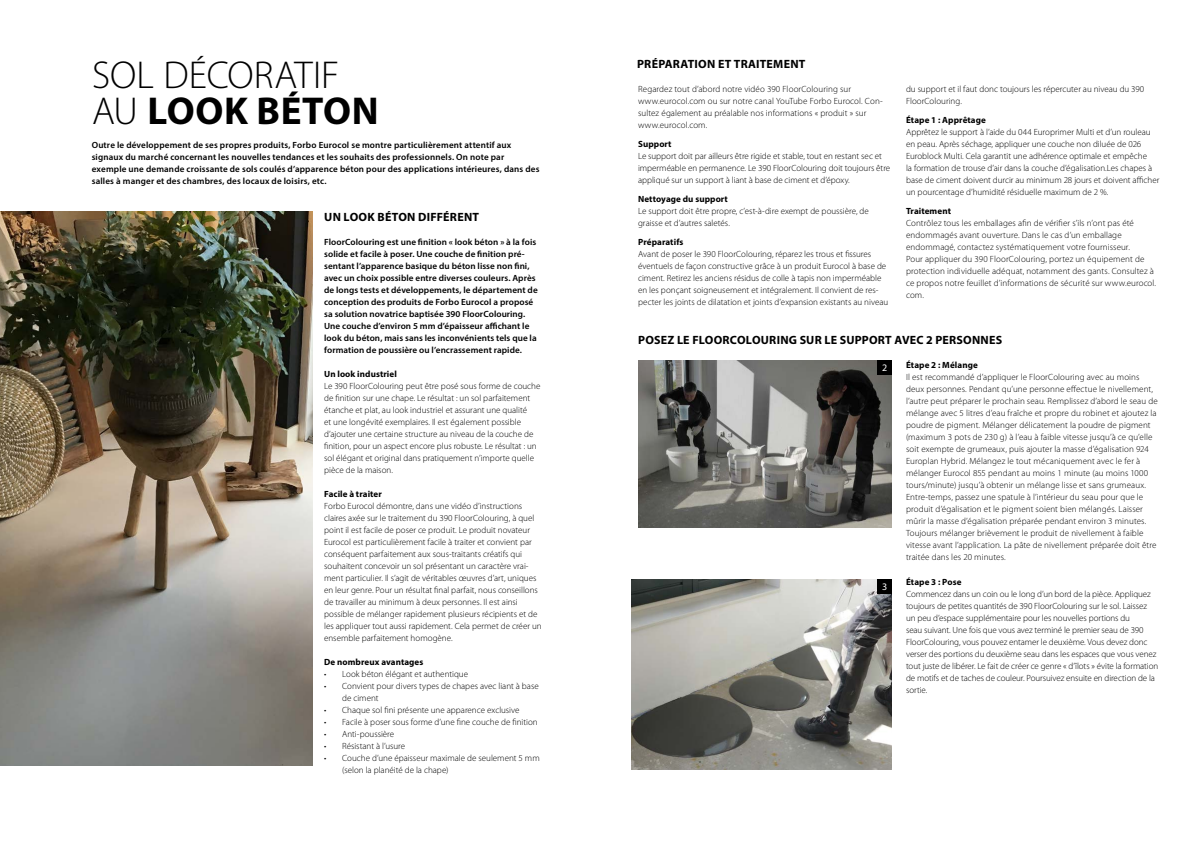
<style>
.page{position:relative;width:1191px;height:842px;background:#fff}
.page>*{position:absolute;margin:0;border:0;box-sizing:border-box;transform-origin:0 0}
.t1{font:300 39px/36px "Myriad Pro";color:#000}
.t2{font:700 12px "Myriad Pro";letter-spacing:.02em;color:#000}
.t3{font:10px "Myriad Pro";color:#fff}
.t4{font:300 9px/12px "Myriad Pro";letter-spacing:.005em;color:#000}
.t5{font:600 9px/12px "Myriad Pro";letter-spacing:.01em;color:#000}
.t6{font:700 9px "Myriad Pro";letter-spacing:.01em;color:#000}
.s1{font-weight:700}
</style>
<div class="page">
<img style="left:0;top:212px;width:312px;height:553px">
<img style="left:638px;top:361px;width:254px;height:167px">
<div style="left:878px;top:361px;width:14px;height:14px;background:#000"></div>
<img style="left:631px;top:580px;width:261px;height:189px">
<div style="left:877px;top:580px;width:14px;height:14px;background:#000"></div>
<h1 class="t1" style="left:92px;top:58px;width:288px">SOL DÉCORATIF<br>AU <span class="s1">LOOK BÉTON</span></h1>
<p class="t5" style="left:92px;top:139px;width:449px">Outre le développement de ses propres produits, Forbo Eurocol se montre particulièrement attentif aux signaux du marché concernant les nouvelles tendances et les souhaits des professionnels. On note par exemple une demande croissante de sols coulés d’apparence béton pour des applications intérieures, dans des salles à manger et des chambres, des locaux de loisirs, etc.</p>
<h2 class="t2" style="left:324px;top:209px;width:156px">UN LOOK BÉTON DIFFÉRENT</h2>
<p class="t5" style="left:324px;top:235px;width:215px">FloorColouring est une finition « look béton » à la fois solide et facile à poser. Une couche de finition pré&shy;sentant l’apparence basique du béton lisse non fini, avec un choix possible entre diverses couleurs. Après de longs tests et développements, le département de conception des produits de Forbo Eurocol a proposé sa solution novatrice baptisée 390 FloorColouring.<br>Une couche d’environ 5 mm d’épaisseur affichant le look du béton, mais sans les inconvénients tels que la formation de poussière ou l’encrassement rapide.</p>
<p class="t6" style="left:324px;top:368px;width:74px">Un look industriel</p>
<p class="t4" style="left:324px;top:380px;width:218px">Le 390 FloorColouring peut être posé sous forme de couche de finition sur une chape. Le résultat : un sol parfaitement étanche et plat, au look industriel et assurant une qualité<br>et une longévité exemplaires. Il est également possible d’ajouter une certaine structure au niveau de la couche de finition, pour un aspect encore plus robuste. Le résultat : un sol élégant et original dans pratiquement n’importe quelle pièce de la maison.</p>
<p class="t6" style="left:324px;top:488px;width:59px">Facile à traiter</p>
<p class="t4" style="left:324px;top:500px;width:219px">Forbo Eurocol démontre, dans une vidéo d’instructions claires axée sur le traitement du 390 FloorColouring, à quel point il est facile de poser ce produit. Le produit novateur Eurocol est particulièrement facile à traiter et convient par conséquent parfaitement aux sous-traitants créatifs qui souhaitent concevoir un sol présentant un caractère vrai&shy;ment particulier. Il s’agit de véritables œuvres d’art, uniques en leur genre. Pour un résultat final parfait, nous conseillons de travailler au minimum à deux personnes. Il est ainsi possible de mélanger rapidement plusieurs récipients et de les appliquer tout aussi rapidement. Cela permet de créer un ensemble parfaitement homogène.</p>
<p class="t6" style="left:324px;top:656px;width:101px">De nombreux avantages</p>
<p class="t4" style="left:324px;top:668px;width:145px">• Look béton élégant et authentique</p>
<p class="t4" style="left:342px;top:680px;width:198px;text-indent:-18px">• Convient pour divers types de chapes avec liant à base de ciment</p>
<p class="t4" style="left:324px;top:704px;width:197px">• Chaque sol fini présente une apparence exclusive</p>
<p class="t4" style="left:324px;top:716px;width:215px">• Facile à poser sous forme d’une fine couche de finition</p>
<p class="t4" style="left:324px;top:728px;width:72px">• Anti-poussière</p>
<p class="t4" style="left:324px;top:740px;width:83px">• Résistant à l’usure</p>
<p class="t4" style="left:342px;top:752px;width:199px;text-indent:-18px">• Couche d’une épaisseur maximale de seulement 5 mm (selon la planéité de la chape)</p>
<h2 class="t2" style="left:637px;top:56px;width:170px">PRÉPARATION ET TRAITEMENT</h2>
<p class="t4" style="left:638px;top:83px;width:246px">Regardez tout d’abord notre vidéo 390 FloorColouring sur www.eurocol.com ou sur notre canal YouTube Forbo Eurocol. Con&shy;sultez également au préalable nos informations « produit » sur www.eurocol.com.</p>
<p class="t6" style="left:638px;top:138px;width:35px">Support</p>
<p class="t4" style="left:638px;top:150px;width:254px">Le support doit par ailleurs être rigide et stable, tout en restant sec et imperméable en permanence. Le 390 FloorColouring doit toujours être appliqué sur un support à liant à base de ciment et d’époxy.</p>
<p class="t6" style="left:638px;top:193px;width:91px">Nettoyage du support</p>
<p class="t4" style="left:638px;top:205px;width:232px">Le support doit être propre, c’est-à-dire exempt de poussière, de graisse et d’autres saletés.</p>
<p class="t6" style="left:638px;top:236px;width:47px">Préparatifs</p>
<p class="t4" style="left:638px;top:248px;width:251px">Avant de poser le 390 FloorColouring, réparez les trous et fissures éventuels de façon constructive grâce à un produit Eurocol à base de ciment. Retirez les anciens résidus de colle à tapis non imperméable en les ponçant soigneusement et intégralement. Il convient de res&shy;pecter les joints de dilatation et joints d’expansion existants au niveau</p>
<p class="t4" style="left:906px;top:83px;width:240px">du support et il faut donc toujours les répercuter au niveau du 390<br>FloorColouring.</p>
<p class="t6" style="left:906px;top:114px;width:81px">Étape 1 : Apprêtage</p>
<p class="t4" style="left:906px;top:126px;width:255px">Apprêtez le support à l’aide du 044 Europrimer Multi et d’un rouleau en peau. Après séchage, appliquer une couche non diluée de 026<br>Euroblock Multi. Cela garantit une adhérence optimale et empêche<br>la formation de trouse d’air dans la couche d’égalisation.Les chapes à base de ciment doivent durcir au minimum 28 jours et doivent afficher un pourcentage d’humidité résiduelle maximum de 2 %.</p>
<p class="t6" style="left:906px;top:205px;width:46px">Traitement</p>
<p class="t4" style="left:906px;top:217px;width:251px">Contrôlez tous les emballages afin de vérifier s’ils n’ont pas été endommagés avant ouverture. Dans le cas d’un emballage endommagé, contactez systématiquement votre fournisseur.<br>Pour appliquer du 390 FloorColouring, portez un équipement de protection individuelle adéquat, notamment des gants. Consultez à ce propos notre feuillet d’informations de sécurité sur www.eurocol. com.</p>
<h2 class="t2" style="left:638px;top:332px;width:365px">POSEZ LE FLOORCOLOURING SUR LE SUPPORT AVEC 2 PERSONNES</h2>
<p class="t3" style="left:882px;top:361px;width:7px">2</p>
<p class="t6" style="left:906px;top:359px;width:73px">Étape 2 : Mélange</p>
<p class="t4" style="left:906px;top:371px;width:253px">Il est recommandé d’appliquer le FloorColouring avec au moins deux personnes. Pendant qu’une personne effectue le nivellement, l’autre peut préparer le prochain seau. Remplissez d’abord le seau de mélange avec 5 litres d’eau fraîche et propre du robinet et ajoutez la poudre de pigment. Mélanger délicatement la poudre de pigment (maximum 3 pots de 230 g) à l’eau à faible vitesse jusqu’à ce qu’elle soit exempte de grumeaux, puis ajouter la masse d’égalisation 924<br>Europlan Hybrid. Mélangez le tout mécaniquement avec le fer à mélanger Eurocol 855 pendant au moins 1 minute (au moins 1000 tours/minute) jusqu’à obtenir un mélange lisse et sans grumeaux.<br>Entre-temps, passez une spatule à l’intérieur du seau pour que le produit d’égalisation et le pigment soient bien mélangés. Laisser mûrir la masse d’égalisation préparée pendant environ 3 minutes.<br>Toujours mélanger brièvement le produit de nivellement à faible vitesse avant l’application. La pâte de nivellement préparée doit être traitée dans les 20 minutes.</p>
<p class="t3" style="left:882px;top:580px;width:7px">3</p>
<p class="t6" style="left:906px;top:576px;width:57px">Étape 3 : Pose</p>
<p class="t4" style="left:906px;top:588px;width:254px">Commencez dans un coin ou le long d’un bord de la pièce. Appliquez toujours de petites quantités de 390 FloorColouring sur le sol. Laissez un peu d’espace supplémentaire pour les nouvelles portions du<br>seau suivant. Une fois que vous avez terminé le premier seau de 390<br>FloorColouring, vous pouvez entamer le deuxième. Vous devez donc verser des portions du deuxième seau dans les espaces que vous venez tout juste de libérer. Le fait de créer ce genre « d’îlots » évite la formation de motifs et de taches de couleur. Poursuivez ensuite en direction de la sortie.</p>
</div>
